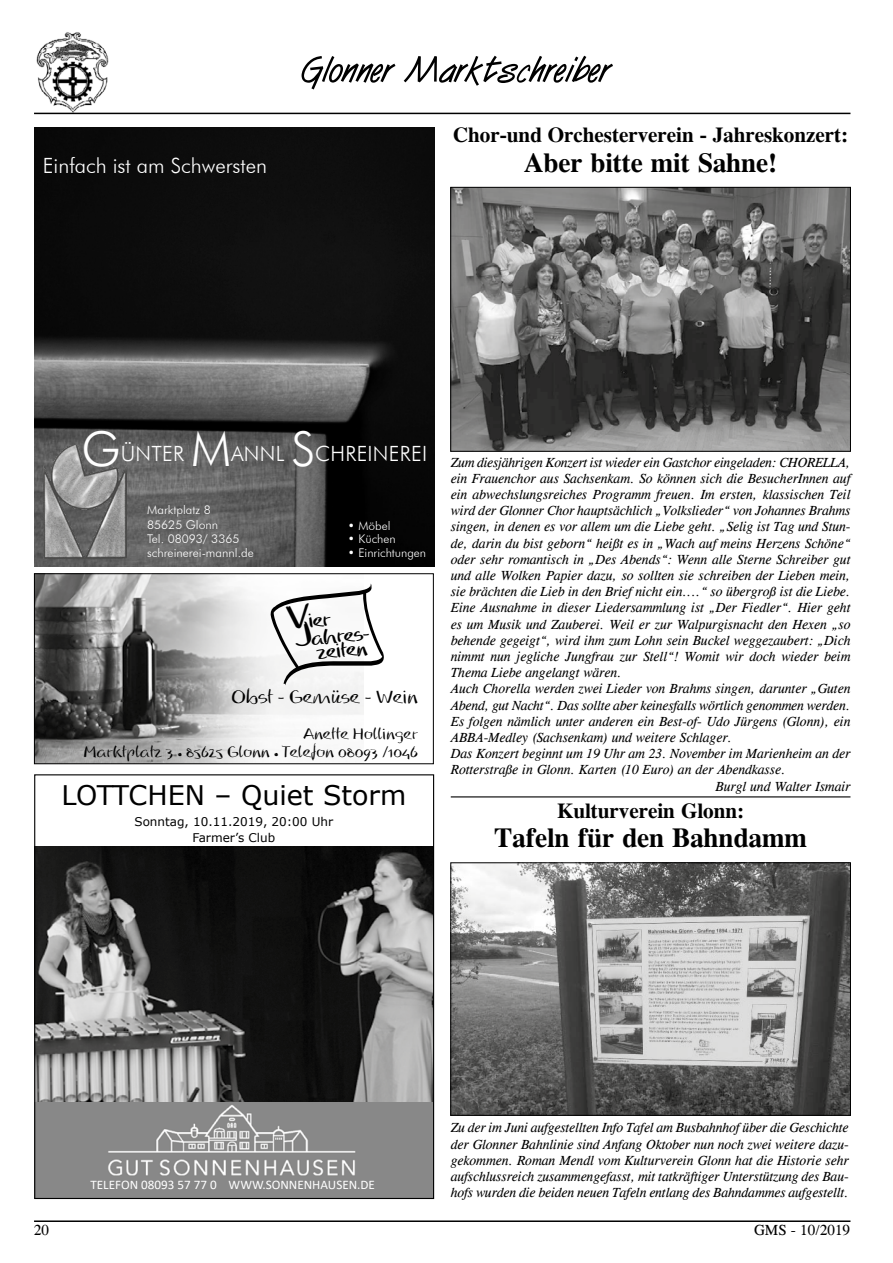
<style>
.page{position:relative;width:893px;height:1263px;background:#fff}
.page>*{position:absolute;margin:0;border:0;box-sizing:border-box;transform-origin:0 0}
.t1{font:300 48px "Futura BT";color:#fff}
.t2{font:700 27px "Cg Times";color:#000}
.t3{font:27px "Verdana";color:#000}
.t4{font:700 21px "Cg Times";color:#000}
.t5{font:300 21px "Futura BT";color:#fff}
.t6{font:700 19.2px/17.9px "Read My Hand LL";color:#000}
.t7{font:18px "Read My Hand LL";color:#000}
.t8{font:15px/18px "Read My Hand LL";color:#000;text-align:right}
.t9{font:15px "CG Times";color:#000}
.t10{font:italic 13.5px/16.2px "Cg Times";color:#000;text-align:justify}
.t11{font:13.05px "Calibri";color:#fff}
.t12{font:300 12px/14.4px "Futura BT";color:#fff}
.t13{font:12px/15.9px "Verdana";color:#000;text-align:center}
.s1{font-size:33px}
.s2{font-size:9px}
</style>
<div class="page">
<img style="left:34px;top:32px;width:77px;height:83px">
<hr style="left:34px;top:1220px;width:816px;height:2px;background:#000">
<hr style="left:34px;top:113px;width:816px;height:1px;background:#000">
<svg style="left:302px;top:56px;width:311px;height:33px"></svg>
<img style="left:36px;top:846px;width:396px;height:351px">
<img style="left:36px;top:575px;width:328px;height:187px">
<div style="left:263px;top:574px;width:128px;height:126px;background:#fff"></div>
<svg style="left:270px;top:583px;width:114px;height:102px"></svg>
<div style="left:34px;top:573px;width:400px;height:191px;border:1px solid #000"></div>
<img style="left:452px;top:189px;width:397px;height:261px">
<div style="left:450px;top:187px;width:401px;height:265px;border:1px solid #000"></div>
<img style="left:452px;top:864px;width:397px;height:250px">
<div style="left:450px;top:862px;width:401px;height:254px;border:1px solid #000"></div>
<hr style="left:451px;top:796px;width:399px;height:1px;background:#000">
<img style="left:35px;top:127px;width:399px;height:439px">
<img style="left:43px;top:445px;width:84px;height:114px">
<h3 class="t5" style="left:43px;top:153px;width:226px">Einfach ist am Schwersten</h3>
<h3 class="t4" style="left:453px;top:122px;width:396px">Chor-und Orchesterverein - Jahreskonzert:</h3>
<h2 class="t2" style="left:524px;top:146px;width:255px">Aber bitte mit Sahne!</h2>
<h1 class="t1" style="left:82px;top:419px;width:41px">G</h1>
<h3 class="t5" style="left:121px;top:441px;width:65px">ÜNTER</h3>
<h1 class="t1" style="left:191px;top:419px;width:42px">M</h1>
<h3 class="t5" style="left:231px;top:441px;width:55px">ANNL</h3>
<h1 class="t1" style="left:291px;top:419px;width:25px">S</h1>
<h3 class="t5" style="left:315px;top:441px;width:113px">CHREINEREI</h3>
<p class="t12" style="left:147px;top:503px;width:108px">Marktplatz 8<br>85625 Glonn<br>Tel. 08093/ 3365 schreinerei-mannl.de</p>
<p class="t12" style="left:348px;top:518px;width:44px">• Möbel</p>
<p class="t12" style="left:348px;top:532px;width:49px">• Küchen</p>
<p class="t12" style="left:348px;top:545px;width:80px">• Einrichtungen</p>
<h3 class="t6" style="left:294px;top:614px;width:77px;text-indent:-7px;rotate:-5deg"><span class="s1">V</span>ier<br><span class="s1">J</span>ahres-</h3>
<h3 class="t6" style="left:316px;top:644px;width:53px;rotate:-5deg">zeiten</h3>
<h3 class="t7" style="left:231px;top:686px;width:188px">Obst - Gemüse - Wein</h3>
<p class="t8" style="left:84px;top:725px;width:336px">Anette Hollinger<br>Marktplatz 3 <span class="s2">•</span> 85625 Glonn <span class="s2">•</span> Telefon 08093 /1046</p>
<h2 class="t3" style="left:61px;top:776px;width:347px">LOTTCHEN – Quiet Storm</h2>
<p class="t13" style="left:134px;top:813px;width:200px">Sonntag, 10.11.2019, 20:00 Uhr<br>Farmer’s Club</p>
<p class="t10" style="left:451px;top:454px;width:401px">Zum diesjährigen Konzert ist wieder ein Gastchor eingeladen: CHORELLA,</p>
<p class="t10" style="left:451px;top:470px;width:401px">ein Frauenchor aus Sachsenkam. So können sich die BesucherInnen auf</p>
<p class="t10" style="left:451px;top:486px;width:401px">ein abwechslungsreiches Programm freuen. Im ersten, klassischen Teil</p>
<p class="t10" style="left:451px;top:503px;width:401px">wird der Glonner Chor hauptsächlich „Volkslieder“ von Johannes Brahms</p>
<p class="t10" style="left:451px;top:519px;width:401px">singen, in denen es vor allem um die Liebe geht. „Selig ist Tag und Stun-</p>
<p class="t10" style="left:451px;top:535px;width:401px">de, darin du bist geborn“ heißt es in „Wach auf meins Herzens Schöne“</p>
<p class="t10" style="left:451px;top:551px;width:401px">oder sehr romantisch in „Des Abends“: Wenn alle Sterne Schreiber gut</p>
<p class="t10" style="left:451px;top:567px;width:401px">und alle Wolken Papier dazu, so sollten sie schreiben der Lieben mein,</p>
<p class="t10" style="left:451px;top:584px;width:401px">sie brächten die Lieb in den Brief nicht ein....“ so übergroß ist die Liebe.</p>
<p class="t10" style="left:451px;top:600px;width:401px">Eine Ausnahme in dieser Liedersammlung ist „Der Fiedler“. Hier geht</p>
<p class="t10" style="left:451px;top:616px;width:401px">es um Musik und Zauberei. Weil er zur Walpurgisnacht den Hexen „so</p>
<p class="t10" style="left:451px;top:632px;width:401px">behende gegeigt“, wird ihm zum Lohn sein Buckel weggezaubert: „Dich</p>
<p class="t10" style="left:451px;top:648px;width:401px">nimmt nun jegliche Jungfrau zur Stell“! Womit wir doch wieder beim</p>
<p class="t10" style="left:451px;top:665px;width:172px">Thema Liebe angelangt wären.</p>
<p class="t10" style="left:451px;top:681px;width:401px">Auch Chorella werden zwei Lieder von Brahms singen, darunter „Guten</p>
<p class="t10" style="left:451px;top:697px;width:401px">Abend, gut Nacht“. Das sollte aber keinesfalls wörtlich genommen werden.</p>
<p class="t10" style="left:451px;top:713px;width:401px">Es folgen nämlich unter anderen ein Best-of- Udo Jürgens (Glonn), ein</p>
<p class="t10" style="left:451px;top:729px;width:283px">ABBA-Medley (Sachsenkam) und weitere Schlager.</p>
<p class="t10" style="left:451px;top:746px;width:401px">Das Konzert beginnt um 19 Uhr am 23. November im Marienheim an der</p>
<p class="t10" style="left:451px;top:762px;width:336px">Rotterstraße in Glonn. Karten (10 Euro) an der Abendkasse.</p>
<p class="t10" style="left:715px;top:778px;width:136px">Burgl und Walter Ismair</p>
<h3 class="t4" style="left:557px;top:798px;width:189px">Kulturverein Glonn:</h3>
<h2 class="t2" style="left:494px;top:822px;width:314px">Tafeln für den Bahndamm</h2>
<p class="t11" style="left:90px;top:1175px;width:286px">TELEFON 08093 57 77 0 WWW.SONNENHAUSEN.DE</p>
<p class="t10" style="left:451px;top:1120px;width:399px">Zu der im Juni aufgestellten Info Tafel am Busbahnhof über die Geschichte der Glonner Bahnlinie sind Anfang Oktober nun noch zwei weitere dazu&shy;gekommen. Roman Mendl vom Kulturverein Glonn hat die Historie sehr aufschlussreich zusammengefasst, mit tatkräftiger Unterstützung des Bau&shy;hofs wurden die beiden neuen Tafeln entlang des Bahndammes aufgestellt.</p>
<p class="t9" style="left:34px;top:1221px;width:16px">20</p>
<p class="t9" style="left:754px;top:1221px;width:97px">GMS - 10/2019</p>
</div>
